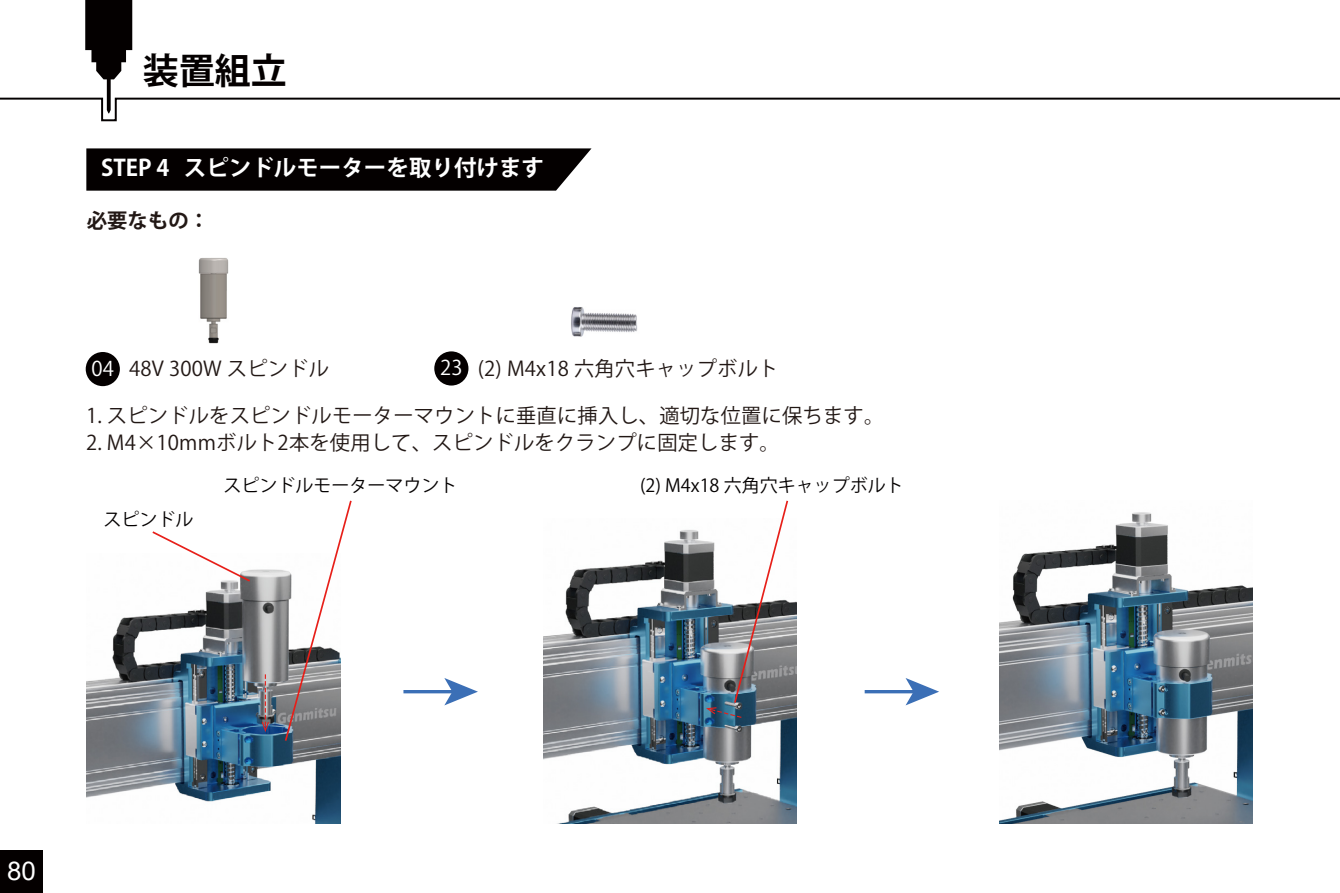
<style>
.page{position:relative;width:1340px;height:893px;background:#fff}
.page>*{position:absolute;margin:0;border:0;box-sizing:border-box;transform-origin:0 0}
.t1{font:700 36px "Koz Go Pr 6 N";color:#040000}
.t2{font:25.88px "Arial";color:#fff}
.t3{font:700 22.5px "Koz Go Pr 6 N";color:#fff}
.t4{font:20.25px "Koz Go Pr 6 N";letter-spacing:.01em;color:#221815}
.t5{font:700 20.25px "Koz Go Pr 6 N";letter-spacing:.01em;color:#221815}
.t6{font:18px "Koz Go Pr 6 N";color:#040000}
.s1{color:#fff}
</style>
<div class="page">
<svg style="left:0;top:0;width:1339px;height:122px"></svg>
<svg style="left:86px;top:148px;width:505px;height:43px;background:#100c0c"></svg>
<div style="left:0;top:850px;width:43px;height:43px;background:#040000"></div>
<div style="left:86px;top:352px;width:34px;height:34px;background:#040000;border-radius:50%"></div>
<img style="left:999px;top:512px;width:253px;height:312px">
<img style="left:543px;top:530px;width:253px;height:294px">
<img style="left:87px;top:569px;width:253px;height:255px">
<hr style="left:403px;top:690px;width:51px;height:3px;background:#3b6fb6">
<svg style="left:444px;top:678px;width:34px;height:27px"></svg>
<hr style="left:864px;top:690px;width:51px;height:3px;background:#3b6fb6">
<svg style="left:905px;top:678px;width:34px;height:27px"></svg>
<svg style="left:150px;top:531px;width:102px;height:52px"></svg>
<svg style="left:283px;top:500px;width:69px;height:243px"></svg>
<svg style="left:262px;top:674px;width:7px;height:58px"></svg>
<svg style="left:706px;top:500px;width:83px;height:219px"></svg>
<img style="left:199px;top:258px;width:30px;height:85px">
<div style="left:434px;top:351px;width:34px;height:35px;background:#040000;border-radius:50%"></div>
<img style="left:571px;top:307px;width:67px;height:30px">
<h1 class="t1" style="left:143px;top:50px;width:146px">装置組立</h1>
<p class="t3" style="left:101px;top:156px;width:444px">STEP 4 スピンドルモーターを取り付けます</p>
<p class="t5" style="left:87px;top:209px;width:124px">必要なもの：</p>
<p class="t4" style="left:91px;top:357px;width:239px"><span class="s1">04</span> 48V 300W スピンドル</p>
<p class="t4" style="left:440px;top:357px;width:340px"><span class="s1">23</span> (2) M4x18 六角穴キャップボルト</p>
<p class="t4" style="left:86px;top:404px;width:799px">1. スピンドルをスピンドルモーターマウントに垂直に挿入し、適切な位置に保ちます。</p>
<p class="t4" style="left:86px;top:431px;width:695px">2. M4×10mmボルト2本を使用して、スピンドルをクランプに固定します。</p>
<p class="t6" style="left:104px;top:509px;width:91px">スピンドル</p>
<p class="t6" style="left:224px;top:475px;width:235px">スピンドルモーターマウント</p>
<p class="t6" style="left:640px;top:475px;width:265px">(2) M4x18 六角穴キャップボルト</p>
<p class="t2" style="left:7px;top:853px;width:30px">80</p>
</div>
